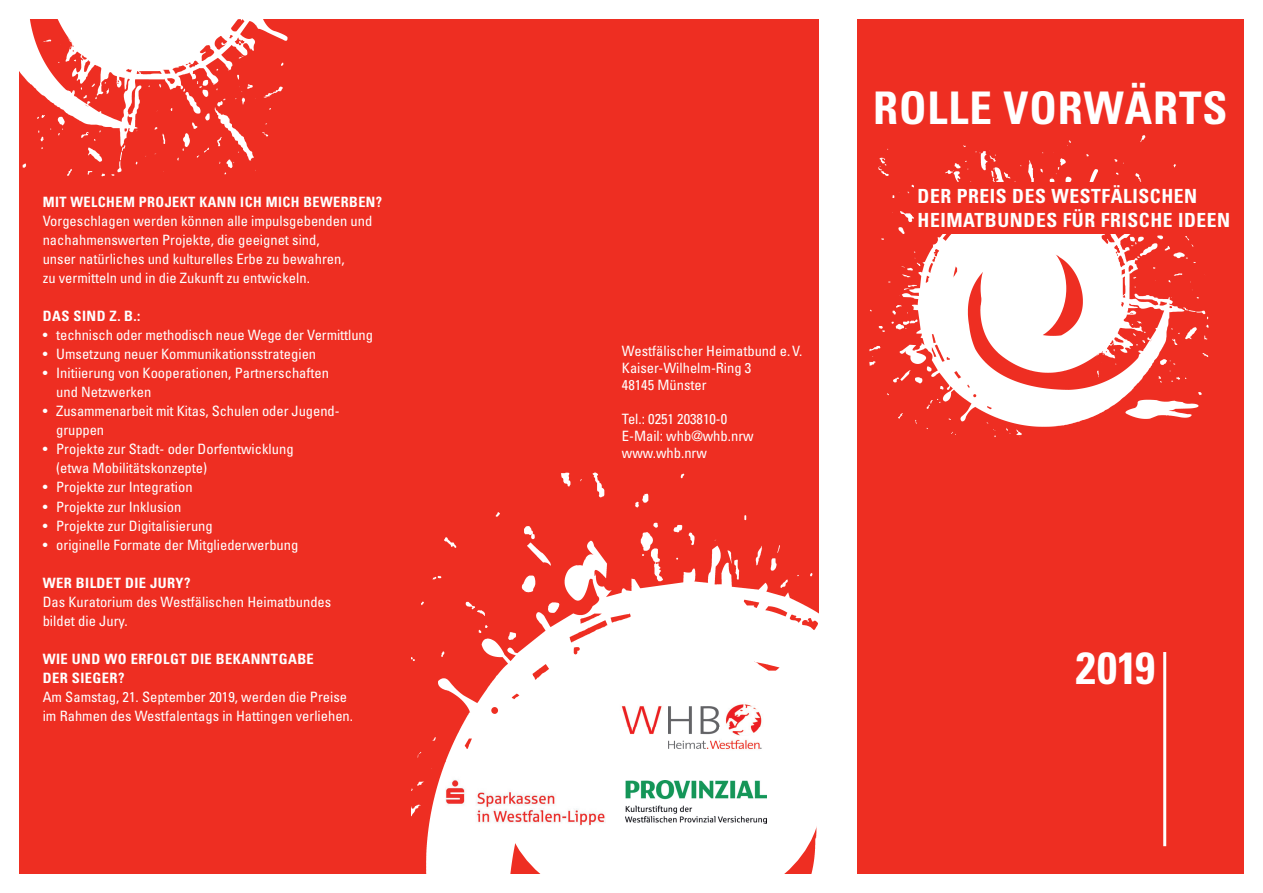
<style>
.page{position:relative;width:1263px;height:893px;background:#fff}
.page>*{position:absolute;margin:0;border:0;box-sizing:border-box;transform-origin:0 0}
.t1{font:700 condensed 45px "Univers";letter-spacing:.02em;color:#fff}
.t2{font:700 condensed 19.5px/24px "Univers";letter-spacing:.03em;color:#fff}
.t3{font:condensed 14.25px/19px "Univers";color:#fff}
.t4{font:700 condensed 14.25px/19px "Univers";letter-spacing:.03em;color:#fff}
</style>
<div class="page">
<div style="left:19px;top:19px;width:800px;height:855px;background:#ee2e22"></div>
<img style="left:412px;top:472px;width:407px;height:402px">
<div style="left:857px;top:19px;width:387px;height:855px;background:#ee2e22"></div>
<hr style="left:1163px;top:652px;width:3px;height:194px;background:#fff">
<img style="left:869px;top:135px;width:340px;height:302px">
<div style="left:504px;top:686px;width:315px;height:188px;background:#fff"></div>
<img style="left:445px;top:776px;width:168px;height:63px">
<img style="left:625px;top:780px;width:142px;height:44px">
<img style="left:617px;top:694px;width:154px;height:67px">
<img style="left:19px;top:19px;width:269px;height:158px">
<div style="left:914px;top:182px;width:323px;height:51px;background:#ee2e22"></div>
<p class="t4" style="left:43px;top:192px;width:341px">MIT WELCHEM PROJEKT KANN ICH MICH BEWERBEN?</p>
<p class="t3" style="left:43px;top:211px;width:331px">Vorgeschlagen werden können alle impulsgebenden und nachahmenswerten Projekte, die geeignet sind,<br>unser natürliches und kulturelles Erbe zu bewahren,<br>zu vermitteln und in die Zukunft zu entwickeln.</p>
<p class="t4" style="left:43px;top:306px;width:99px">DAS SIND Z. B.:</p>
<p class="t3" style="left:43px;top:325px;width:332px">• technisch oder methodisch neue Wege der Vermittlung</p>
<p class="t3" style="left:43px;top:344px;width:275px">• Umsetzung neuer Kommunikationsstrategien</p>
<p class="t3" style="left:56px;top:363px;width:274px;text-indent:-14px">• Initiierung von Kooperationen, Partnerschaften und Netzwerken</p>
<p class="t3" style="left:56px;top:401px;width:285px;text-indent:-14px">• Zusammenarbeit mit Kitas, Schulen oder Jugend&shy;gruppen</p>
<p class="t3" style="left:56px;top:439px;width:239px;text-indent:-14px">• Projekte zur Stadt- oder Dorfentwicklung (etwa Mobilitätskonzepte)</p>
<p class="t3" style="left:43px;top:477px;width:151px">• Projekte zur Integration</p>
<p class="t3" style="left:43px;top:496px;width:140px">• Projekte zur Inklusion</p>
<p class="t3" style="left:43px;top:516px;width:172px">• Projekte zur Digitalisierung</p>
<p class="t3" style="left:43px;top:535px;width:257px">• originelle Formate der Mitgliederwerbung</p>
<p class="t4" style="left:43px;top:573px;width:149px">WER BILDET DIE JURY?</p>
<p class="t3" style="left:43px;top:592px;width:290px">Das Kuratorium des Westfälischen Heimatbundes bildet die Jury.</p>
<p class="t4" style="left:43px;top:649px;width:273px">WIE UND WO ERFOLGT DIE BEKANNTGABE<br>DER SIEGER?</p>
<p class="t3" style="left:43px;top:687px;width:312px">Am Samstag, 21. September 2019, werden die Preise im Rahmen des Westfalentags in Hattingen verliehen.</p>
<p class="t3" style="left:622px;top:342px;width:182px;line-height:17.1px">Westfälischer Heimatbund e. V.<br>Kaiser-Wilhelm-Ring 3<br>48145 Münster</p>
<p class="t3" style="left:622px;top:410px;width:133px;line-height:17.1px">Tel.: 0251 203810-0<br>E-Mail: whb@whb.nrw www.whb.nrw</p>
<h1 class="t1" style="left:873px;top:81px;width:356px">ROLLE VORWÄRTS</h1>
<h2 class="t2" style="left:917px;top:184px;width:314px">DER PREIS DES WESTFÄLISCHEN<br>HEIMATBUNDES FÜR FRISCHE IDEEN</h2>
<h1 class="t1" style="left:1076px;top:640px;width:81px">2019</h1>
</div>
